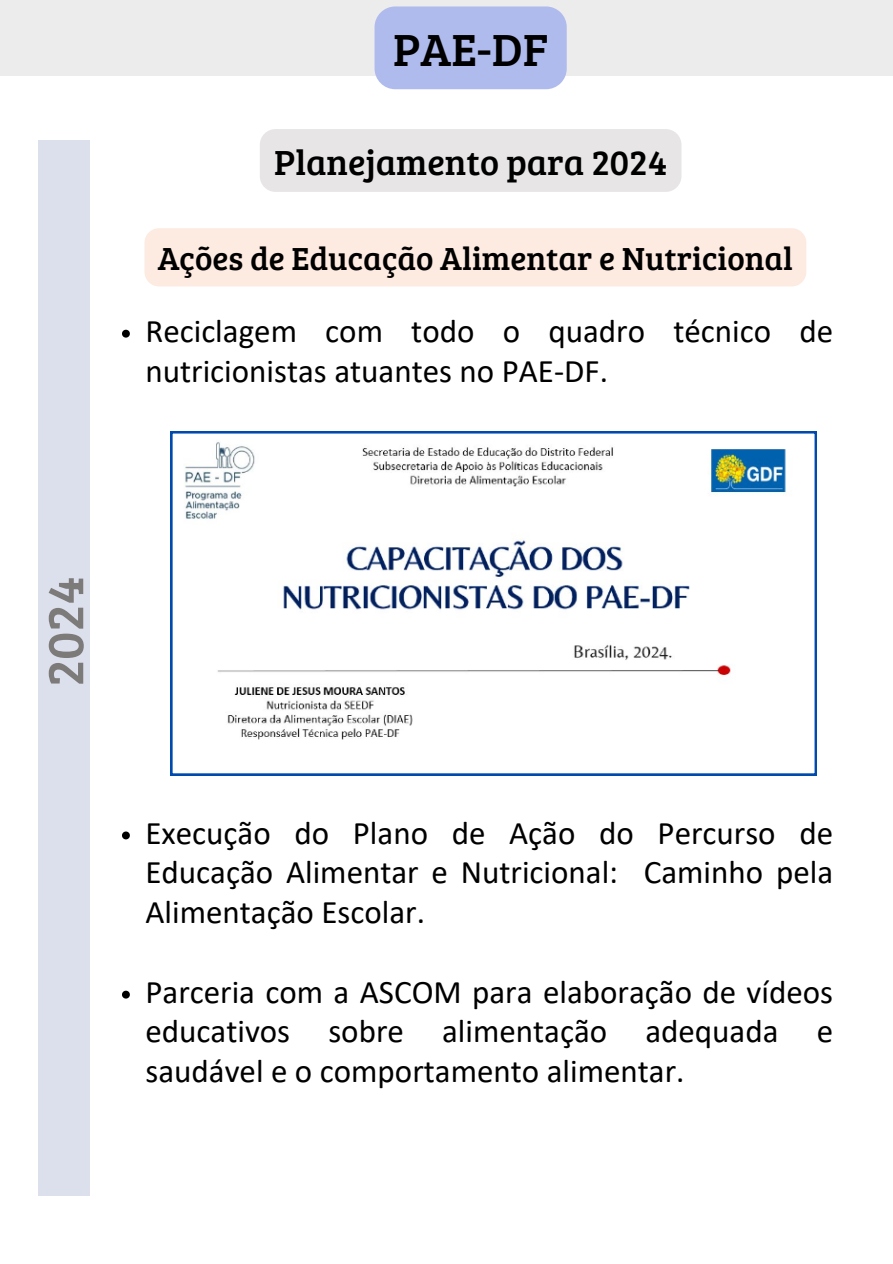
<style>
.page{position:relative;width:893px;height:1264px;background:#fff}
.page>*{position:absolute;margin:0;border:0;box-sizing:border-box;transform-origin:0 0}
.t1{font:52.5px "Bree Serif";color:#7d7a7a}
.t2{font:46.5px "Bree Serif";color:#000}
.t3{font:36px "Bree Serif";color:#000}
.t4{font:33px/39.3px "Calibri";color:#000;text-align:justify}
.t5{font:33px "Bree Serif";color:#000}
</style>
<div class="page">
<div style="left:38px;top:140px;width:51px;height:1055px;background:#dcdfec"></div>
<div style="left:0;top:0;width:892px;height:75px;background:#edecec"></div>
<svg style="left:170px;top:431px;width:646px;height:344px"></svg>
<div style="left:374px;top:6px;width:192px;height:83px;background:#b0bbed"></div>
<div style="left:260px;top:129px;width:421px;height:63px;background:#e7e5e5;border-radius:16px"></div>
<svg style="left:122px;top:330px;width:8px;height:7px"></svg>
<svg style="left:122px;top:831px;width:8px;height:8px"></svg>
<svg style="left:122px;top:990px;width:8px;height:8px"></svg>
<div style="left:144px;top:228px;width:662px;height:58px;background:#fdeae1;border-radius:15px"></div>
<p class="t2" style="left:393px;top:16px;width:156px">PAE-DF</p>
<p class="t3" style="left:274px;top:136px;width:394px">Planejamento para 2024</p>
<p class="t5" style="left:158px;top:234px;width:637px">Ações de Educação Alimentar e Nutricional</p>
<p class="t4" style="left:145px;top:314px;width:689px">Reciclagem com todo o quadro técnico de nutricionistas atuantes no PAE-DF.</p>
<p class="t1" style="left:27px;top:686px;width:112px;rotate:-90deg">2024</p>
<p class="t4" style="left:145px;top:816px;width:689px">Execução do Plano de Ação do Percurso de Educação Alimentar e Nutricional: Caminho pela Alimentação Escolar.</p>
<p class="t4" style="left:145px;top:975px;width:689px">Parceria com a ASCOM para elaboração de vídeos educativos sobre alimentação adequada e saudável e o comportamento alimentar.</p>
</div>
